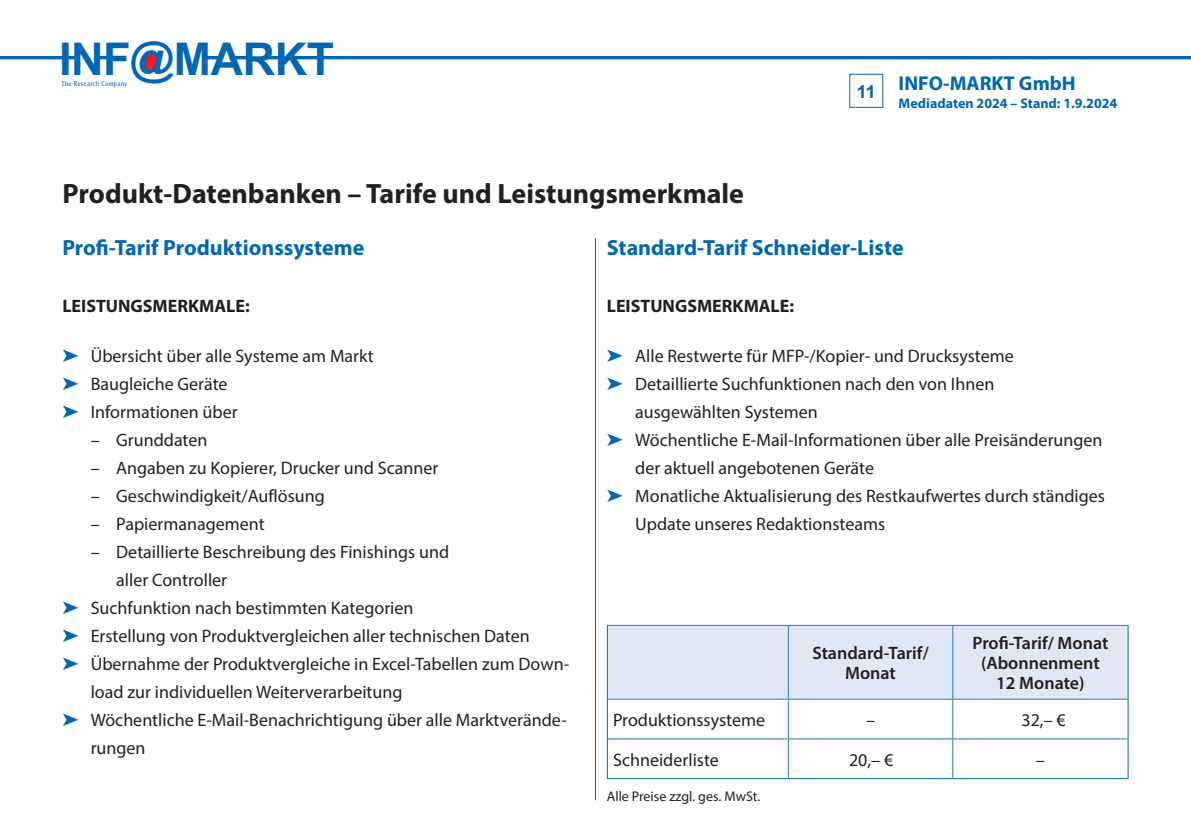
<style>
.page{position:relative;width:1191px;height:840px;background:#fff}
.page>*{position:absolute;margin:0;border:0;box-sizing:border-box;transform-origin:0 0}
.t1{font:700 45.2px "Arial";letter-spacing:-.005em;color:#0166b3}
.t2{font:700 28px "Myriad Pro";color:#231f20}
.t3{font:700 22px "Myriad Pro";color:#0166b3}
.t4{font:700 20px "Myriad Pro";color:#0166b3}
.t5{font:18px/28px "Myriad Pro";color:#231f20}
.t6{font:600 18px/20px "Myriad Pro";color:#231f20;text-align:center}
.t7{font:700 18px "Myriad Pro";color:#231f20}
.t8{font:700 14px "Myriad Pro";color:#0166b3}
.t9{font:14px "Myriad Pro";color:#231f20}
.t10{font:6.8px "Cleargothic";letter-spacing:.06em;color:#0166b3;scale:.9 1}
.s1{font-size:45px}
.s2{color:#0166b3}
</style>
<div class="page">
<div style="left:849px;top:74px;width:34px;height:34px;border:1px solid #0166b3"></div>
<hr style="left:595px;top:238px;width:1px;height:561px;background:#0166b3">
<hr style="left:0;top:56px;width:77px;height:3px;background:#0166b3">
<hr style="left:205px;top:56px;width:15px;height:3px;background:#0166b3">
<hr style="left:96px;top:56px;width:16px;height:3px;background:#0166b3">
<hr style="left:232px;top:56px;width:18px;height:3px;background:#0166b3">
<hr style="left:264px;top:56px;width:18px;height:3px;background:#0166b3">
<hr style="left:293px;top:56px;width:898px;height:3px;background:#0166b3">
<svg style="left:141px;top:52px;width:18px;height:21px"></svg>
<div style="left:608px;top:625px;width:519px;height:73px;background:#e1e8f5"></div>
<svg style="left:608px;top:699px;width:519px;height:78px"></svg>
<hr style="left:607px;top:624px;width:181px;height:1px;background:#2b79be">
<hr style="left:788px;top:624px;width:164px;height:1px;background:#2b79be">
<hr style="left:788px;top:625px;width:1px;height:73px;background:#2b79be">
<hr style="left:952px;top:624px;width:176px;height:1px;background:#2b79be">
<hr style="left:952px;top:625px;width:1px;height:73px;background:#2b79be">
<hr style="left:608px;top:698px;width:180px;height:1px;background:#2b79be">
<hr style="left:788px;top:698px;width:164px;height:1px;background:#2b79be">
<hr style="left:788px;top:699px;width:1px;height:39px;background:#2b79be">
<hr style="left:952px;top:698px;width:175px;height:1px;background:#2b79be">
<hr style="left:952px;top:699px;width:1px;height:39px;background:#2b79be">
<hr style="left:608px;top:738px;width:180px;height:1px;background:#2b79be">
<hr style="left:788px;top:738px;width:164px;height:1px;background:#2b79be">
<hr style="left:788px;top:739px;width:1px;height:38px;background:#2b79be">
<hr style="left:952px;top:738px;width:175px;height:1px;background:#2b79be">
<hr style="left:952px;top:739px;width:1px;height:38px;background:#2b79be">
<hr style="left:607px;top:625px;width:1px;height:73px;background:#0166b3">
<hr style="left:1127px;top:625px;width:1px;height:73px;background:#0166b3">
<hr style="left:607px;top:698px;width:1px;height:40px;background:#0166b3">
<hr style="left:1127px;top:698px;width:1px;height:40px;background:#0166b3">
<hr style="left:607px;top:738px;width:1px;height:39px;background:#0166b3">
<hr style="left:1127px;top:738px;width:1px;height:39px;background:#0166b3">
<hr style="left:607px;top:777px;width:181px;height:1px;background:#0166b3">
<hr style="left:788px;top:777px;width:164px;height:1px;background:#0166b3">
<hr style="left:952px;top:777px;width:176px;height:1px;background:#0166b3">
<h1 class="t1" style="left:59px;top:27px;width:277px">INF<span class="s1">@</span>MARKT</h1>
<p class="t10" style="left:62px;top:79px;width:74px">The Research Company</p>
<p class="t4" style="left:856px;top:70px;width:220px"><sub>11</sub> INFO-MARKT GmbH</p>
<p class="t8" style="left:898px;top:94px;width:220px">Mediadaten 2024 – Stand: 1.9.2024</p>
<h2 class="t2" style="left:62px;top:175px;width:683px">Produkt-Datenbanken – Tarife und Leistungsmerkmale</h2>
<p class="t3" style="left:607px;top:233px;width:298px">Standard-Tarif Schneider-Liste</p>
<p class="t3" style="left:62px;top:233px;width:303px">Profi-Tarif Produktionssysteme</p>
<p class="t7" style="left:62px;top:293px;width:189px">LEISTUNGSMERKMALE:</p>
<p class="t5" style="left:62px;top:341px;width:313px"><span class="s2">➤</span> Übersicht über alle Systeme am Markt <span class="s2">➤</span> Baugleiche Geräte<br><span class="s2">➤</span> Informationen über</p>
<p class="t5" style="left:91px;top:425px;width:118px">– Grunddaten</p>
<p class="t5" style="left:91px;top:453px;width:349px">– Angaben zu Kopierer, Drucker und Scanner</p>
<p class="t5" style="left:91px;top:481px;width:236px">– Geschwindigkeit/Auflösung</p>
<p class="t5" style="left:91px;top:509px;width:176px">– Papiermanagement</p>
<p class="t5" style="left:91px;top:537px;width:360px">– Detaillierte Beschreibung des Finishings und</p>
<p class="t5" style="left:116px;top:565px;width:112px">aller Controller</p>
<p class="t5" style="left:62px;top:593px;width:353px"><span class="s2">➤</span> Suchfunktion nach bestimmten Kategorien</p>
<p class="t5" style="left:62px;top:621px;width:469px"><span class="s2">➤</span> Erstellung von Produktvergleichen aller technischen Daten</p>
<p class="t5" style="left:62px;top:649px;width:508px"><span class="s2">➤</span> Übernahme der Produktvergleiche in Excel-Tabellen zum Down-</p>
<p class="t5" style="left:91px;top:677px;width:313px">load zur individuellen Weiterverarbeitung</p>
<p class="t5" style="left:62px;top:705px;width:506px"><span class="s2">➤</span> Wöchentliche E-Mail-Benachrichtigung über alle Marktverände-</p>
<p class="t5" style="left:91px;top:733px;width:56px">rungen</p>
<p class="t7" style="left:607px;top:293px;width:189px">LEISTUNGSMERKMALE:</p>
<p class="t5" style="left:607px;top:341px;width:408px"><span class="s2">➤</span> Alle Restwerte für MFP-/Kopier- und Drucksysteme</p>
<p class="t5" style="left:607px;top:369px;width:389px"><span class="s2">➤</span> Detaillierte Suchfunktionen nach den von Ihnen</p>
<p class="t5" style="left:635px;top:397px;width:184px">ausgewählten Systemen</p>
<p class="t5" style="left:607px;top:425px;width:497px"><span class="s2">➤</span> Wöchentliche E-Mail-Informationen über alle Preisänderungen</p>
<p class="t5" style="left:635px;top:453px;width:240px">der aktuell angebotenen Geräte</p>
<p class="t5" style="left:607px;top:481px;width:499px"><span class="s2">➤</span> Monatliche Aktualisierung des Restkaufwertes durch ständiges</p>
<p class="t5" style="left:635px;top:509px;width:251px">Update unseres Redaktionsteams</p>
<p class="t6" style="left:812px;top:642px;width:118px">Standard-Tarif/<br>Monat</p>
<p class="t6" style="left:972px;top:632px;width:137px">Profi-Tarif/ Monat (Abonnenment<br>12 Monate)</p>
<p class="t5" style="left:613px;top:705px;width:154px">Produktionssysteme</p>
<p class="t5" style="left:866px;top:705px;width:10px">–</p>
<p class="t5" style="left:1021px;top:705px;width:46px">32,– €</p>
<p class="t5" style="left:613px;top:744px;width:107px">Schneiderliste</p>
<p class="t5" style="left:849px;top:744px;width:46px">20,– €</p>
<p class="t5" style="left:1036px;top:744px;width:10px">–</p>
<p class="t9" style="left:607px;top:787px;width:155px">Alle Preise zzgl. ges. MwSt.</p>
</div>
